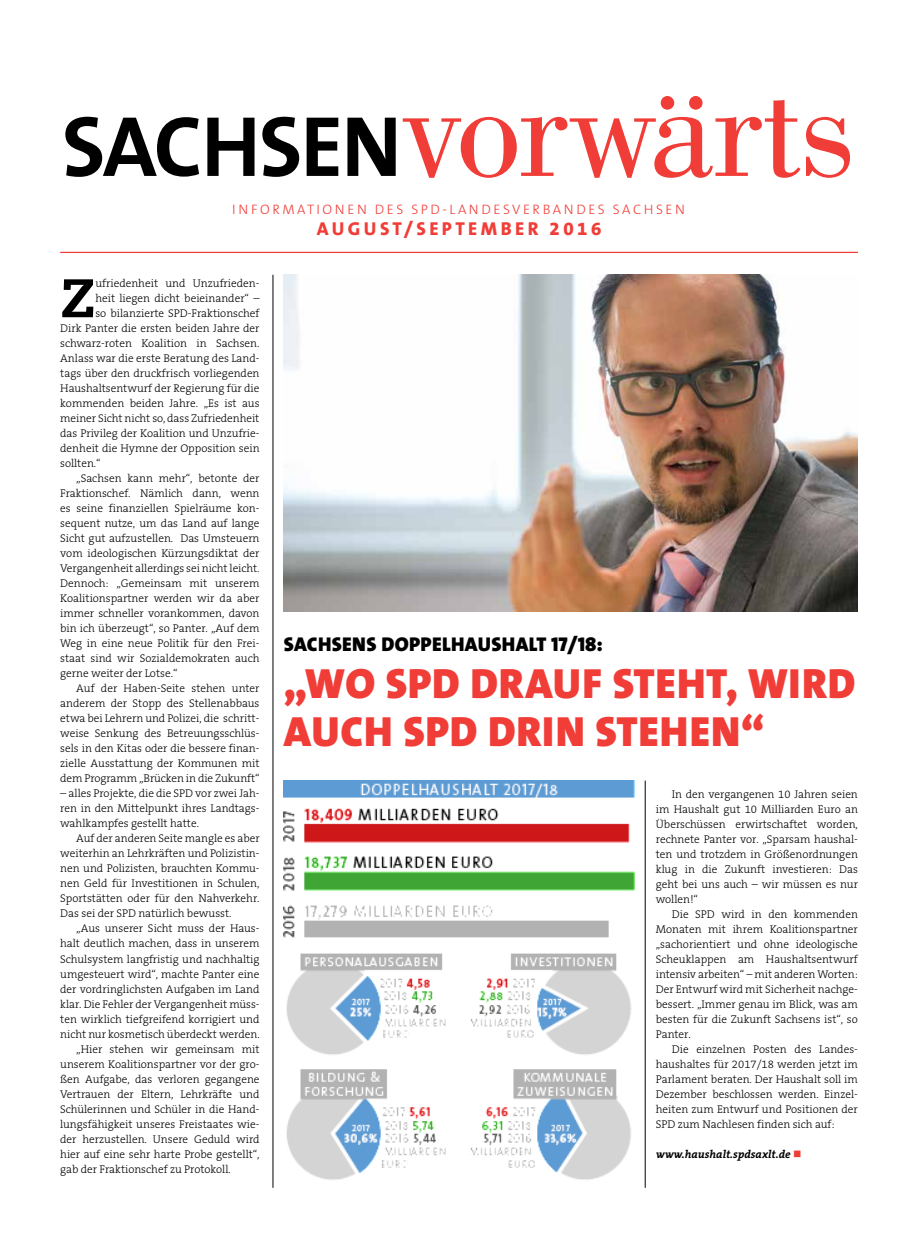
<style>
.page{position:relative;width:904px;height:1241px;background:#fff}
.page>*{position:absolute;margin:0;border:0;box-sizing:border-box;transform-origin:0 0}
.t1{font:145.25px "Bodoni";letter-spacing:-.02em;color:#f13d37}
.t2{font:800 54.12px "Caecilia";color:#000}
.t3{font:900 42.5px/47.5px "SPD The Sans";letter-spacing:.02em;color:#f13d37}
.t4{font:900 20px "SPD The Sans";letter-spacing:.02em;color:#000}
.t5{font:800 18.75px "The Sans B8";letter-spacing:.185em;color:#f13d37}
.t6{font:300 13.75px "The Sans B3";letter-spacing:.185em;color:#f13d37}
.t7{font:300 11.25px/15px "The Serif B3";color:#000;text-align:justify}
.t8{font:italic 700 11.25px "The Serif B7";color:#000}
.s1{font-family:"The Sans B7";font-weight:700;font-size:86.25px;color:#000}
.s2{color:#f13d37}
</style>
<div class="page">
<img style="left:283px;top:275px;width:574px;height:336px">
<hr style="left:60px;top:252px;width:797px;height:1px;background:#f13d37">
<hr style="left:273px;top:275px;width:1px;height:912px;background:#000">
<hr style="left:645px;top:780px;width:1px;height:407px;background:#000">
<img style="left:283px;top:780px;width:351px;height:400px">
<h1 class="t1" style="left:62px;top:47px;width:795px"><span class="s1">SACHSEN</span>vorwärts</h1>
<p class="t6" style="left:232px;top:202px;width:454px">INFORMATIONEN DES SPD-LANDESVERBANDES SACHSEN</p>
<h3 class="t5" style="left:317px;top:218px;width:286px">AUGUST/SEPTEMBER 2016</h3>
<h2 class="t2" style="left:60px;top:265px;width:37px">Z</h2>
<p class="t7" style="left:95px;top:276px;width:166px">ufriedenheit und Unzufrieden-</p>
<p class="t7" style="left:95px;top:291px;width:166px">heit liegen dicht beieinander“ –</p>
<p class="t7" style="left:95px;top:306px;width:166px">so bilanzierte SPD-Fraktionschef</p>
<p class="t7" style="left:60px;top:321px;width:201px">Dirk Panter die ersten beiden Jahre der</p>
<p class="t7" style="left:60px;top:336px;width:201px">schwarz-roten Koalition in Sachsen.</p>
<p class="t7" style="left:60px;top:351px;width:201px">Anlass war die erste Beratung des Land-</p>
<p class="t7" style="left:60px;top:366px;width:201px">tags über den druckfrisch vorliegenden</p>
<p class="t7" style="left:60px;top:381px;width:201px">Haushaltsentwurf der Regierung für die</p>
<p class="t7" style="left:60px;top:396px;width:201px">kommenden beiden Jahre. „Es ist aus</p>
<p class="t7" style="left:60px;top:411px;width:201px">meiner Sicht nicht so, dass Zufriedenheit</p>
<p class="t7" style="left:60px;top:426px;width:201px">das Privileg der Koalition und Unzufrie-</p>
<p class="t7" style="left:60px;top:441px;width:201px">denheit die Hymne der Opposition sein</p>
<p class="t7" style="left:60px;top:456px;width:42px">sollten.“</p>
<p class="t7" style="left:76px;top:471px;width:185px">„Sachsen kann mehr“, betonte der</p>
<p class="t7" style="left:60px;top:486px;width:201px">Fraktionschef. Nämlich dann, wenn</p>
<p class="t7" style="left:60px;top:501px;width:201px">es seine finanziellen Spielräume kon-</p>
<p class="t7" style="left:60px;top:516px;width:201px">sequent nutze, um das Land auf lange</p>
<p class="t7" style="left:60px;top:531px;width:201px">Sicht gut aufzustellen. Das Umsteuern</p>
<p class="t7" style="left:60px;top:546px;width:201px">vom ideologischen Kürzungsdiktat der</p>
<p class="t7" style="left:60px;top:561px;width:201px">Vergangenheit allerdings sei nicht leicht.</p>
<p class="t7" style="left:60px;top:576px;width:201px">Dennoch: „Gemeinsam mit unserem</p>
<p class="t7" style="left:60px;top:591px;width:201px">Koalitionspartner werden wir da aber</p>
<p class="t7" style="left:60px;top:606px;width:201px">immer schneller vorankommen, davon</p>
<p class="t7" style="left:60px;top:621px;width:201px">bin ich überzeugt“, so Panter. „Auf dem</p>
<p class="t7" style="left:60px;top:636px;width:201px">Weg in eine neue Politik für den Frei-</p>
<p class="t7" style="left:60px;top:651px;width:201px">staat sind wir Sozialdemokraten auch</p>
<p class="t7" style="left:60px;top:666px;width:119px">gerne weiter der Lotse.“</p>
<p class="t7" style="left:76px;top:681px;width:185px">Auf der Haben-Seite stehen unter</p>
<p class="t7" style="left:60px;top:696px;width:201px">anderem der Stopp des Stellenabbaus</p>
<p class="t7" style="left:60px;top:711px;width:201px">etwa bei Lehrern und Polizei, die schritt-</p>
<p class="t7" style="left:60px;top:726px;width:201px">weise Senkung des Betreuungsschlüs-</p>
<p class="t7" style="left:60px;top:741px;width:201px">sels in den Kitas oder die bessere finan-</p>
<p class="t7" style="left:60px;top:756px;width:201px">zielle Ausstattung der Kommunen mit</p>
<p class="t7" style="left:60px;top:771px;width:201px">dem Programm „Brücken in die Zukunft“</p>
<p class="t7" style="left:60px;top:786px;width:201px">– alles Projekte, die die SPD vor zwei Jah&shy;ren in den Mittelpunkt ihres Landtags&shy;wahlkampfes gestellt hatte.</p>
<p class="t7" style="left:60px;top:831px;width:201px;text-indent:16px">Auf der anderen Seite mangle es aber weiterhin an Lehrkräften und Polizistin&shy;nen und Polizisten, brauchten Kommu&shy;nen Geld für Investitionen in Schulen, Sportstätten oder für den Nahverkehr.<br>Das sei der SPD natürlich bewusst.</p>
<p class="t7" style="left:76px;top:921px;width:185px">„Aus unserer Sicht muss der Haus-</p>
<p class="t7" style="left:60px;top:936px;width:201px">halt deutlich machen, dass in unserem</p>
<p class="t7" style="left:60px;top:951px;width:201px">Schulsystem langfristig und nachhaltig</p>
<p class="t7" style="left:60px;top:966px;width:201px">umgesteuert wird“, machte Panter eine</p>
<p class="t7" style="left:60px;top:981px;width:201px">der vordringlichsten Aufgaben im Land</p>
<p class="t7" style="left:60px;top:996px;width:201px">klar. Die Fehler der Vergangenheit müss-</p>
<p class="t7" style="left:60px;top:1011px;width:201px">ten wirklich tiefgreifend korrigiert und</p>
<p class="t7" style="left:60px;top:1026px;width:201px">nicht nur kosmetisch überdeckt werden.</p>
<p class="t7" style="left:76px;top:1041px;width:185px">„Hier stehen wir gemeinsam mit</p>
<p class="t7" style="left:60px;top:1056px;width:201px">unserem Koalitionspartner vor der gro-</p>
<p class="t7" style="left:60px;top:1071px;width:201px">ßen Aufgabe, das verloren gegangene</p>
<p class="t7" style="left:60px;top:1086px;width:201px">Vertrauen der Eltern, Lehrkräfte und</p>
<p class="t7" style="left:60px;top:1101px;width:201px">Schülerinnen und Schüler in die Hand-</p>
<p class="t7" style="left:60px;top:1116px;width:201px">lungsfähigkeit unseres Freistaates wie-</p>
<p class="t7" style="left:60px;top:1131px;width:201px">der herzustellen. Unsere Geduld wird</p>
<p class="t7" style="left:60px;top:1146px;width:201px">hier auf eine sehr harte Probe gestellt“,</p>
<p class="t7" style="left:60px;top:1161px;width:172px">gab der Fraktionschef zu Protokoll.</p>
<h3 class="t4" style="left:284px;top:631px;width:320px">SACHSENS DOPPELHAUSHALT 17/18:</h3>
<h3 class="t3" style="left:283px;top:660px;width:573px">„WO SPD DRAUF STEHT, WIRD<br>AUCH SPD DRIN STEHEN“</h3>
<p class="t7" style="left:656px;top:786px;width:203px;text-indent:16px">In den vergangenen 10 Jahren seien im Haushalt gut 10 Milliarden Euro an Überschüssen erwirtschaftet worden, rechnete Panter vor. „Sparsam haushal&shy;ten und trotzdem in Größenordnungen klug in die Zukunft investieren: Das geht bei uns auch – wir müssen es nur wollen!“</p>
<p class="t7" style="left:656px;top:906px;width:203px;text-indent:16px">Die SPD wird in den kommenden Monaten mit ihrem Koalitionspartner „sachorientiert und ohne ideologische Scheuklappen am Haushaltsentwurf intensiv arbeiten“ – mit anderen Worten:<br>Der Entwurf wird mit Sicherheit nachge&shy;bessert. „Immer genau im Blick, was am besten für die Zukunft Sachsens ist“, so Panter.</p>
<p class="t7" style="left:656px;top:1041px;width:203px;text-indent:16px">Die einzelnen Posten des Landes&shy;haushaltes für 2017/18 werden jetzt im Parlament beraten. Der Haushalt soll im Dezember beschlossen werden. Einzel&shy;heiten zum Entwurf und Positionen der SPD zum Nachlesen finden sich auf:</p>
<p class="t8" style="left:656px;top:1147px;width:147px">www.haushalt.spdsaxlt.de <span class="s2">■</span></p>
</div>
